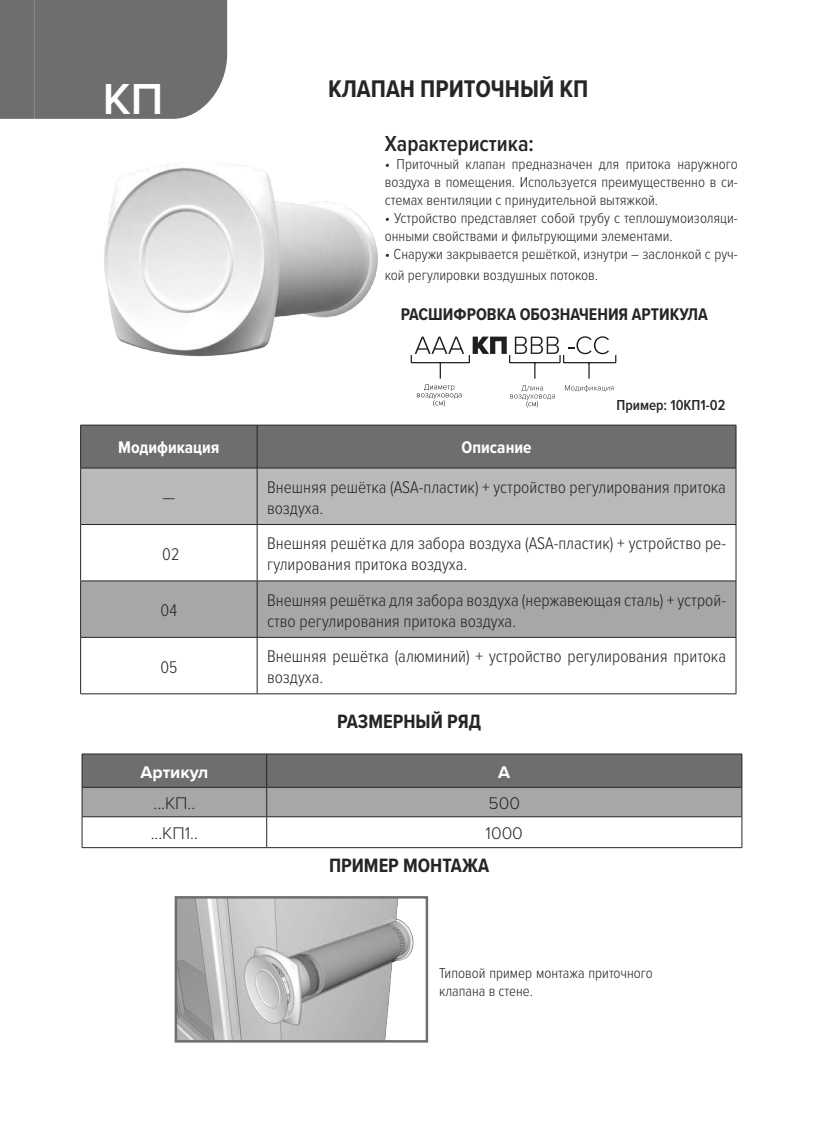
<style>
.page{position:relative;width:815px;height:1127px;background:#fff}
.page>*{position:absolute;margin:0;border:0;box-sizing:border-box;transform-origin:0 0}
.t1{font:600 45px "Proxima Nova";color:#fff}
.t2{font:700 25px "Proxima Nova Cond";color:#252525}
.t3{font:600 22.5px "Proxima Nova Cond";color:#252525}
.t4{font:700 20px "Proxima Nova Cond";color:#252525}
.t5{font:300 17.5px/21px "Proxima Nova Cond";color:#252525}
.t6{font:700 17.5px "Proxima Nova Cond";color:#252525}
.t7{font:300 17.5px "Proxima Nova";color:#252525}
.t8{font:700 17.5px "Proxima Nova Cond";color:#fff}
.t9{font:700 17.5px "Proxima Nova";color:#fff}
.t10{font:300 15px/18px "Proxima Nova Cond";color:#252525}
.t11{font:600 15px "Proxima Nova Cond";color:#252525}
</style>
<div class="page">
<div style="left:0;top:0;width:227px;height:119px;background:#6e6e6e"></div>
<img style="left:104px;top:162px;width:274px;height:195px">
<svg style="left:82px;top:754px;width:660px;height:62px;background:#878787"></svg>
<hr style="left:82px;top:816px;width:185px;height:1px;background:#252525">
<hr style="left:82px;top:817px;width:1px;height:30px;background:#252525">
<hr style="left:267px;top:816px;width:475px;height:1px;background:#252525">
<hr style="left:266px;top:817px;width:1px;height:30px;background:#252525">
<hr style="left:741px;top:817px;width:1px;height:30px;background:#252525">
<hr style="left:82px;top:847px;width:185px;height:1px;background:#252525">
<hr style="left:267px;top:847px;width:475px;height:1px;background:#252525">
<hr style="left:82px;top:753px;width:185px;height:1px;background:#252525">
<hr style="left:82px;top:754px;width:1px;height:33px;background:#252525">
<hr style="left:267px;top:753px;width:475px;height:1px;background:#252525">
<hr style="left:82px;top:787px;width:185px;height:1px;background:#252525">
<hr style="left:267px;top:787px;width:475px;height:1px;background:#252525">
<img style="left:178px;top:899px;width:236px;height:140px">
<div style="left:175px;top:896px;width:253px;height:146px;border:2px solid #6e6e6e"></div>
<svg style="left:81px;top:426px;width:655px;height:98px;background:#989898"></svg>
<div style="left:81px;top:581px;width:655px;height:56px;background:#a7a7a7"></div>
<svg style="left:81px;top:638px;width:655px;height:55px"></svg>
<hr style="left:257px;top:425px;width:1px;height:43px;background:#252525">
<hr style="left:257px;top:468px;width:1px;height:56px;background:#252525">
<hr style="left:257px;top:525px;width:1px;height:56px;background:#252525">
<hr style="left:257px;top:581px;width:1px;height:56px;background:#252525">
<hr style="left:257px;top:638px;width:1px;height:55px;background:#252525">
<hr style="left:80px;top:524px;width:177px;height:1px;background:#252525">
<hr style="left:257px;top:524px;width:479px;height:1px;background:#252525">
<hr style="left:80px;top:580px;width:177px;height:1px;background:#252525">
<hr style="left:257px;top:580px;width:479px;height:1px;background:#252525">
<hr style="left:80px;top:425px;width:177px;height:1px;background:#252525">
<hr style="left:80px;top:425px;width:1px;height:43px;background:#252525">
<hr style="left:257px;top:425px;width:479px;height:1px;background:#252525">
<hr style="left:736px;top:425px;width:1px;height:43px;background:#252525">
<hr style="left:80px;top:468px;width:177px;height:1px;background:#252525">
<hr style="left:80px;top:468px;width:1px;height:56px;background:#252525">
<hr style="left:257px;top:468px;width:479px;height:1px;background:#252525">
<hr style="left:736px;top:468px;width:1px;height:56px;background:#252525">
<hr style="left:80px;top:525px;width:1px;height:56px;background:#252525">
<hr style="left:736px;top:525px;width:1px;height:56px;background:#252525">
<hr style="left:80px;top:581px;width:1px;height:56px;background:#252525">
<hr style="left:736px;top:581px;width:1px;height:56px;background:#252525">
<hr style="left:80px;top:637px;width:177px;height:1px;background:#252525">
<hr style="left:80px;top:638px;width:1px;height:55px;background:#252525">
<hr style="left:257px;top:637px;width:479px;height:1px;background:#252525">
<hr style="left:736px;top:638px;width:1px;height:55px;background:#252525">
<hr style="left:80px;top:693px;width:177px;height:1px;background:#252525">
<hr style="left:257px;top:693px;width:479px;height:1px;background:#252525">
<svg style="left:411px;top:336px;width:205px;height:72px"></svg>
<h1 class="t1" style="left:103px;top:65px;width:62px">КП</h1>
<h2 class="t2" style="left:328px;top:70px;width:262px">КЛАПАН ПРИТОЧНЫЙ КП</h2>
<h3 class="t3" style="left:385px;top:127px;width:151px">Характеристика:</h3>
<p class="t10" style="left:385px;top:154px;width:355px;text-align:justify">• Приточный клапан предназначен для притока наружного воздуха в помещения. Используется преимущественно в си&shy;стемах вентиляции с принудительной вытяжкой.</p>
<p class="t10" style="left:385px;top:208px;width:355px">• Устройство представляет собой трубу с теплошумоизоляци&shy;онными свойствами и фильтрующими элементами.</p>
<p class="t10" style="left:385px;top:243px;width:355px;line-height:21px">• Снаружи закрывается решёткой, изнутри – заслонкой с руч&shy;кой регулировки воздушных потоков.</p>
<p class="t6" style="left:401px;top:301px;width:309px">РАСШИФРОВКА ОБОЗНАЧЕНИЯ АРТИКУЛА</p>
<p class="t8" style="left:118px;top:435px;width:103px">Модификация</p>
<p class="t8" style="left:462px;top:435px;width:72px">Описание</p>
<p class="t11" style="left:616px;top:394px;width:110px">Пример: 10КП1-02</p>
<p class="t5" style="left:162px;top:486px;width:14px">—</p>
<p class="t5" style="left:267px;top:475px;width:460px">Внешняя решётка (ASA-пластик) + устройство регулирования притока воздуха.</p>
<p class="t5" style="left:162px;top:542px;width:19px">02</p>
<p class="t5" style="left:267px;top:532px;width:460px">Внешняя решётка для забора воздуха (ASA-пластик) + устройство ре&shy;гулирования притока воздуха.</p>
<p class="t5" style="left:161px;top:599px;width:18px">04</p>
<p class="t5" style="left:267px;top:588px;width:460px">Внешняя решётка для забора воздуха (нержавеющая сталь) + устрой&shy;ство регулирования притока воздуха.</p>
<p class="t5" style="left:160px;top:655px;width:19px">05</p>
<p class="t5" style="left:267px;top:645px;width:460px">Внешняя решётка (алюминий) + устройство регулирования притока воздуха.</p>
<h3 class="t4" style="left:337px;top:707px;width:145px">РАЗМЕРНЫЙ РЯД</h3>
<p class="t9" style="left:141px;top:759px;width:69px">Артикул</p>
<p class="t9" style="left:498px;top:759px;width:13px">A</p>
<p class="t7" style="left:154px;top:790px;width:43px">...КП..</p>
<p class="t7" style="left:489px;top:790px;width:33px">500</p>
<p class="t7" style="left:151px;top:820px;width:49px">...КП1..</p>
<p class="t7" style="left:486px;top:820px;width:39px">1000</p>
<h3 class="t4" style="left:329px;top:851px;width:162px">ПРИМЕР МОНТАЖА</h3>
<p class="t10" style="left:439px;top:963px;width:215px">Типовой пример монтажа приточного клапана в стене.</p>
</div>
